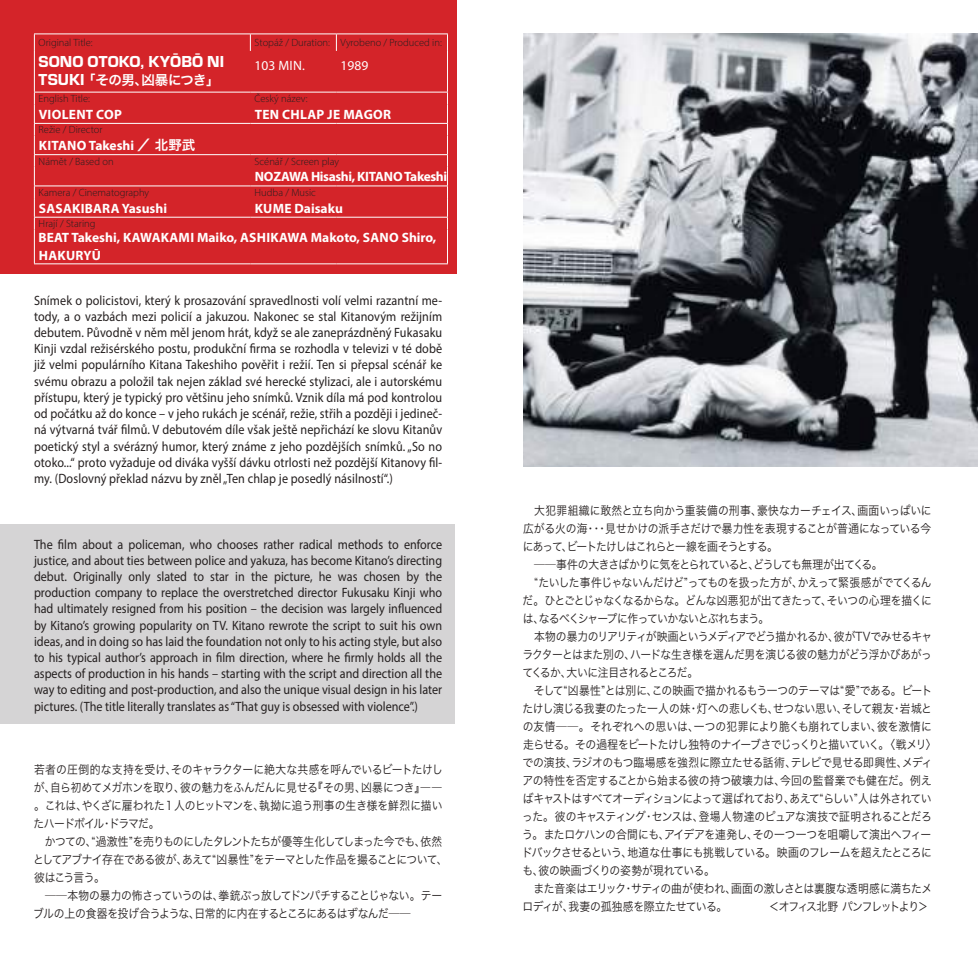
<style>
.page{position:relative;width:978px;height:957px;background:#fff}
.page>*{position:absolute;margin:0;border:0;box-sizing:border-box;transform-origin:0 0}
.t1{font:16.5px "Eurostile Hea";color:#fff}
.t2{font:13.5px/16.2px "Myriad Pro";color:#241f1f;text-align:justify;scale:.9 1}
.t3{font:700 13.5px/18px "Myriad Pro";color:#fff}
.t4{font:700 13.5px "Myriad Pro";letter-spacing:.02em;color:#fff}
.t5{font:700 13.5px "Myriad Pro";letter-spacing:-.03em;color:#fff}
.t6{font:13.5px "Hira Kaku Pro W6";letter-spacing:-.04em;color:#fff}
.t7{font:13.5px "Myriad Pro";color:#fff}
.t8{font:12px/18px "Hira Kaku Pro W3";letter-spacing:-.04em;color:#241f1f;scale:.9 1}
.t9{font:12px "Hira Kaku Pro W3";letter-spacing:-.125em;color:#241f1f;scale:.9 1}
.t10{font:300 10.5px "Myriad Pro";color:#241f1f}
.s1{font-family:"Eurostile Hea";font-size:16.5px}
.s2{font-family:"Hira Kaku Pro W6";font-weight:400}
</style>
<div class="page">
<div style="left:0;top:524px;width:455px;height:200px;background:#d5d4d5"></div>
<div style="left:0;top:0;width:456px;height:273px;background:#d42429"></div>
<img style="left:523px;top:34px;width:455px;height:433px">
<svg style="left:250px;top:35px;width:1px;height:16px"></svg>
<svg style="left:336px;top:35px;width:1px;height:16px"></svg>
<hr style="left:34px;top:34px;width:216px;height:1px;background:#fff">
<svg style="left:34px;top:34px;width:1px;height:17px"></svg>
<hr style="left:250px;top:34px;width:86px;height:1px;background:#fff">
<hr style="left:336px;top:34px;width:112px;height:1px;background:#fff">
<svg style="left:447px;top:34px;width:1px;height:17px"></svg>
<hr style="left:34px;top:123px;width:216px;height:1px;background:#fff">
<hr style="left:34px;top:185px;width:216px;height:1px;background:#fff">
<hr style="left:34px;top:217px;width:216px;height:1px;background:#fff">
<svg style="left:34px;top:93px;width:1px;height:136px"></svg>
<hr style="left:34px;top:154px;width:216px;height:1px;background:#fff">
<hr style="left:34px;top:51px;width:1px;height:41px;background:#fff">
<hr style="left:447px;top:51px;width:1px;height:41px;background:#fff">
<hr style="left:34px;top:92px;width:216px;height:1px;background:#fff">
<hr style="left:34px;top:229px;width:1px;height:34px;background:#fff">
<hr style="left:447px;top:229px;width:1px;height:34px;background:#fff">
<hr style="left:34px;top:263px;width:216px;height:1px;background:#fff">
<hr style="left:250px;top:263px;width:86px;height:1px;background:#fff">
<hr style="left:336px;top:263px;width:112px;height:1px;background:#fff">
<hr style="left:250px;top:92px;width:86px;height:1px;background:#fff">
<hr style="left:336px;top:92px;width:112px;height:1px;background:#fff">
<hr style="left:250px;top:123px;width:86px;height:1px;background:#fff">
<hr style="left:336px;top:123px;width:112px;height:1px;background:#fff">
<hr style="left:250px;top:154px;width:86px;height:1px;background:#fff">
<hr style="left:336px;top:154px;width:112px;height:1px;background:#fff">
<hr style="left:250px;top:185px;width:86px;height:1px;background:#fff">
<hr style="left:336px;top:185px;width:112px;height:1px;background:#fff">
<svg style="left:447px;top:92px;width:1px;height:137px"></svg>
<hr style="left:250px;top:217px;width:86px;height:1px;background:#fff">
<hr style="left:336px;top:217px;width:112px;height:1px;background:#fff">
<p class="t10" style="left:39px;top:37px;width:56px">Original Title:</p>
<p class="t10" style="left:255px;top:37px;width:189px">Stopáž / Duration: Vyrobeno / Produced in:</p>
<p class="t1" style="left:39px;top:50px;width:187px">SONO OTOKO, KYŌBŌ NI</p>
<p class="t6" style="left:39px;top:68px;width:182px"><span class="s1">TSUKI</span> 「その男、凶暴につき」</p>
<p class="t7" style="left:255px;top:57px;width:52px">103 MIN.</p>
<p class="t7" style="left:341px;top:57px;width:29px">1989</p>
<p class="t10" style="left:39px;top:92px;width:53px">English Title:</p>
<p class="t10" style="left:255px;top:92px;width:55px">Český název:</p>
<p class="t4" style="left:39px;top:105px;width:85px">VIOLENT COP</p>
<p class="t4" style="left:255px;top:105px;width:138px">TEN CHLAP JE MAGOR</p>
<p class="t10" style="left:39px;top:124px;width:65px">Režie / Director</p>
<p class="t3" style="left:39px;top:136px;width:158px">KITANO Takeshi <span class="s2">／ 北野武</span></p>
<p class="t10" style="left:39px;top:155px;width:76px">Námět / Based on</p>
<p class="t10" style="left:255px;top:155px;width:86px">Scénář / Screen play</p>
<p class="t5" style="left:255px;top:168px;width:194px">NOZAWA Hisashi, KITANO Takeshi</p>
<p class="t10" style="left:39px;top:186px;width:112px">Kamera / Cinematography</p>
<p class="t10" style="left:255px;top:186px;width:63px">Hudba / Music</p>
<p class="t4" style="left:39px;top:199px;width:130px">SASAKIBARA Yasushi</p>
<p class="t3" style="left:255px;top:199px;width:90px">KUME Daisaku</p>
<p class="t10" style="left:39px;top:217px;width:58px">Hrají / Staring</p>
<p class="t3" style="left:39px;top:228px;width:399px">BEAT Takeshi, KAWAKAMI Maiko, ASHIKAWA Makoto, SANO Shiro,<br>HAKURYŪ</p>
<p class="t2" style="left:34px;top:292px;width:455px">Snímek o policistovi, který k prosazování spravedlnosti volí velmi razantní me&shy;tody, a o vazbách mezi policií a jakuzou. Nakonec se stal Kitanovým režijním debutem. Původně v něm měl jenom hrát, když se ale zaneprázdněný Fukasaku Kinji vzdal režisérského postu, produkční firma se rozhodla v televizi v té době již velmi populárního Kitana Takeshiho pověřit i režií. Ten si přepsal scénář ke svému obrazu a položil tak nejen základ své herecké stylizaci, ale i autorskému přístupu, který je typický pro většinu jeho snímků. Vznik díla má pod kontrolou od počátku až do konce – v jeho rukách je scénář, režie, střih a později i jedineč&shy;ná výtvarná tvář filmů. V debutovém díle však ještě nepřichází ke slovu Kitanův poetický styl a svérázný humor, který známe z jeho pozdějších snímků. „So no otoko...“ proto vyžaduje od diváka vyšší dávku otrlosti než pozdější Kitanovy fil&shy;my. (Doslovný překlad názvu by zněl „Ten chlap je posedlý násilností“.)</p>
<p class="t2" style="left:34px;top:536px;width:455px">The film about a policeman, who chooses rather radical methods to enforce justice, and about ties between police and yakuza, has become Kitano’s directing debut. Originally only slated to star in the picture, he was chosen by the production company to replace the overstretched director Fukusaku Kinji who had ultimately resigned from his position – the decision was largely influenced by Kitano’s growing popularity on TV. Kitano rewrote the script to suit his own ideas, and in doing so has laid the foundation not only to his acting style, but also to his typical author’s approach in film direction, where he firmly holds all the aspects of production in his hands – starting with the script and direction all the way to editing and post-production, and also the unique visual design in his later pictures. (The title literally translates as “That guy is obsessed with violence”.)</p>
<p class="t8" style="left:33px;top:760px;width:462px">若者の圧倒的な支持を受け、そのキャラクターに絶大な共感を呼んでいるビートたけしが、自ら初めてメガホンを取り、彼の魅力をふんだんに見せる『その男、凶暴につき』――。これは、やくざに雇われた１人のヒットマンを、執拗に追う刑事の生き様を鮮烈に描いたハードボイル･ドラマだ。<br>　かつての、“過激性”を売りものにしたタレントたちが優等生化してしまった今でも、依然としてアブナイ存在である彼が、あえて“凶暴性”をテーマとした作品を撮ることについて、彼はこう言う。<br>　──本物の暴力の怖さっていうのは、拳銃ぶっ放してドンパチすることじゃない。テーブルの上の食器を投げ合うような、日常的に内在するところにあるはずなんだ──</p>
<p class="t8" style="left:522px;top:501px;width:462px">　大犯罪組織に敢然と立ち向かう重装備の刑事、豪快なカーチェイス、画面いっぱいに広がる火の海･･･見せかけの派手さだけで暴力性を表現することが普通になっている今にあって、ビートたけしはこれらと一線を画そうとする。<br>　──事件の大きさばかりに気をとられていると、どうしても無理が出てくる。<br>　“たいした事件じゃないんだけど”ってものを扱った方が、かえって緊張感がでてくるんだ。ひとごとじゃなくなるからな。どんな凶悪犯が出てきたって、そいつの心理を描くには、なるべくシャープに作っていかないとぶれちまう。<br>　本物の暴力のリアリティが映画というメディアでどう描かれるか、彼がTVでみせるキャラクターとはまた別の、ハードな生き様を選んだ男を演じる彼の魅力がどう浮かびあがってくるか、大いに注目されるところだ。<br>　そして“凶暴性”とは別に、この映画で描かれるもう一つのテーマは“愛”である。ビートたけし演じる我妻のたった一人の妹・灯への悲しくも、せつない思い、そして親友・岩城との友情──。 それぞれへの思いは、一つの犯罪により脆くも崩れてしまい、彼を激情に走らせる。その過程をビートたけし独特のナイーブさでじっくりと描いていく。〈戦メリ〉での演技、ラジオのもつ臨場感を強烈に際立たせる話術、テレビで見せる即興性、メディアの特性を否定することから始まる彼の持つ破壊力は、今回の監督業でも健在だ。例えばキャストはすべてオーディションによって選ばれており、あえて“らしい”人は外されていった。 彼のキャスティング･センスは、登場人物達のピュアな演技で証明されることだろう。またロケハンの合間にも、アイデアを連発し、その一つ一つを咀嚼して演出へフィードバックさせるという、地道な仕事にも挑戦している。 映画のフレームを超えたところにも、彼の映画づくりの姿勢が現れている。<br>　また音楽はエリック･サティの曲が使われ、画面の激しさとは裏腹な透明感に満ちたメロディが、我妻の孤独感を際立たせている。</p>
<p class="t9" style="left:769px;top:896px;width:179px">＜オフィス北野 パンフレットより＞</p>
</div>
